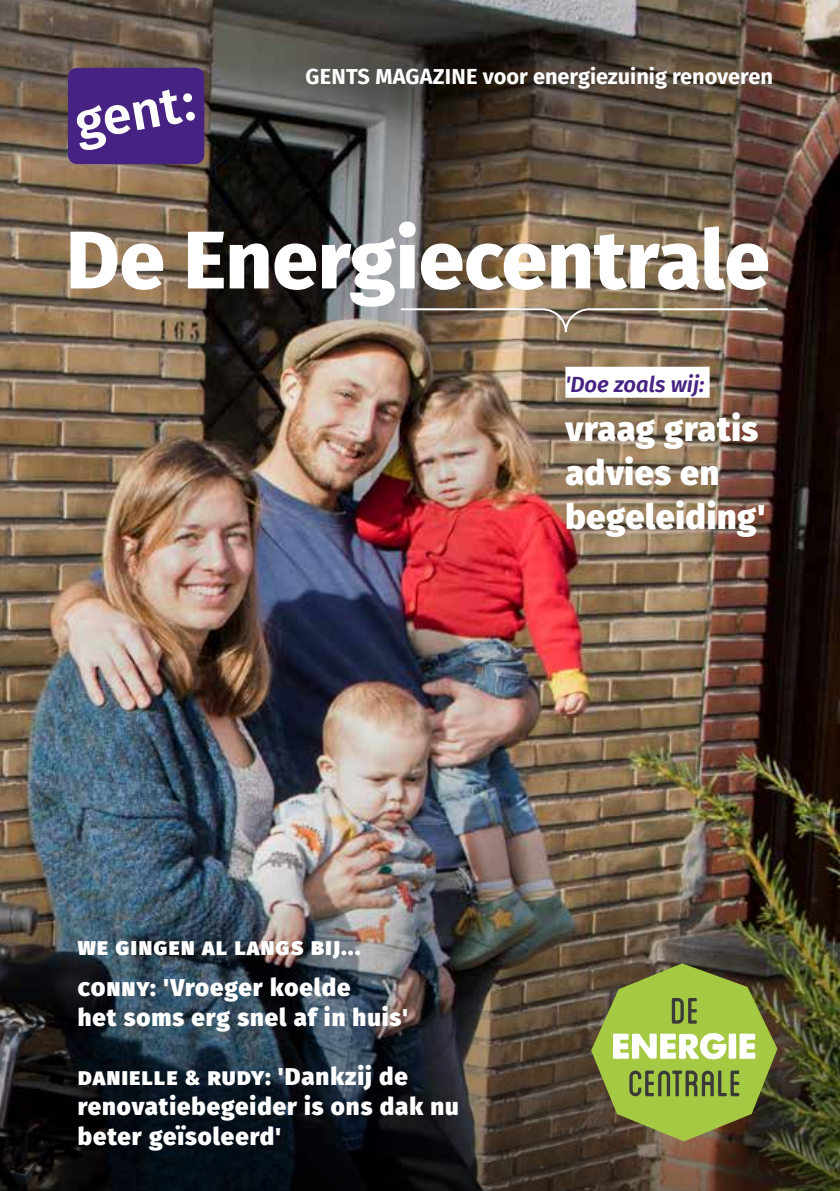
<style>
.page{position:relative;width:840px;height:1191px;background:#fff}
.page>*{position:absolute;margin:0;border:0;box-sizing:border-box;transform-origin:0 0}
.t1{font:800 81.6px "Fira Sans";color:#fff}
.t2{font:900 34px/44px "Fira Sans";letter-spacing:.02em;color:#fff}
.t3{font:900 24px/30px "Fira Sans";letter-spacing:.04em;color:#fff}
.t4{font:italic 600 22px "Fira Sans";color:#462282}
.t5{font:700 21.8px "Fira Sans";color:#fff}
.s1{font-size:20px}
</style>
<div class="page">
<img style="left:0;top:0;width:839px;height:761px">
<img style="left:0;top:761px;width:839px;height:430px">
<img style="left:398px;top:307px;width:371px;height:27px">
<div style="left:68px;top:68px;width:136px;height:96px;background:#462282;border-radius:9px"></div>
<svg style="left:76px;top:90px;width:107px;height:60px"></svg>
<div style="left:183px;top:93px;width:9px;height:10px;background:#fff;border-radius:4px"></div>
<svg style="left:185px;top:111px;width:10px;height:10px"></svg>
<svg style="left:590px;top:963px;width:187px;height:178px;background:#8c9d4a"></svg>
<div style="left:565px;top:367px;width:144px;height:31px;background:#fff"></div>
<p class="t5" style="left:305px;top:58px;width:468px">GENTS MAGAZINE voor energiezuinig renoveren</p>
<h1 class="t1" style="left:66px;top:189px;width:704px">De Energiecentrale</h1>
<p class="t4" style="left:565px;top:366px;width:140px">'Doe zoals wij:</p>
<h2 class="t2" style="left:565px;top:404px;width:202px">vraag gratis advies en begeleiding'</h2>
<p class="t3" style="left:78px;top:923px;width:284px;line-height:41.4px">we gingen al langs bij... conny: 'Vroeger koelde</p>
<p class="t3" style="left:78px;top:1000px;width:331px">het soms erg snel af in huis'</p>
<p class="t3" style="left:78px;top:1058px;width:382px">danielle <span class="s1">&amp;</span> rudy: 'Dankzij de renovatiebegeider is ons dak nu beter geïsoleerd'</p>
</div>
